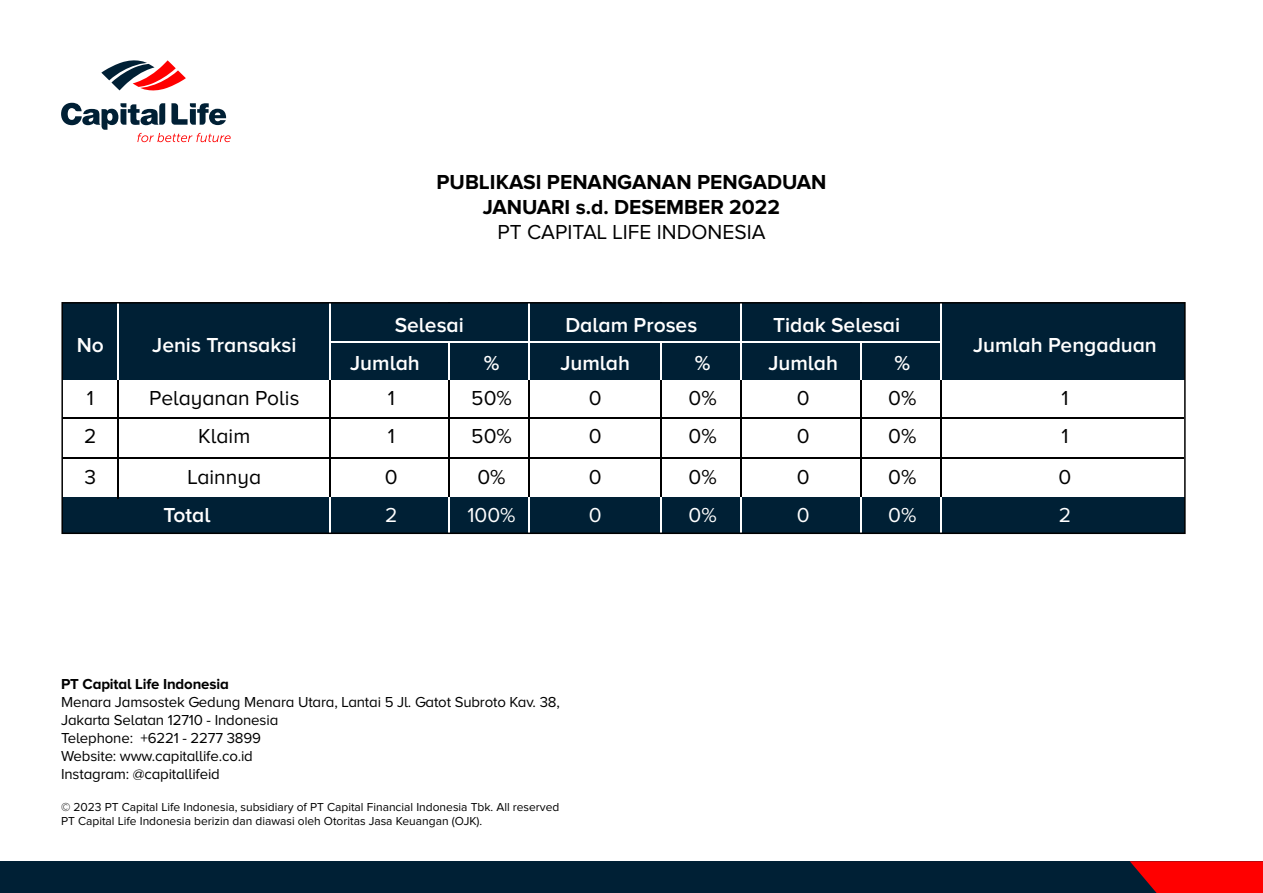
<style>
.page{position:relative;width:1263px;height:893px;background:#fff}
.page>*{position:absolute;margin:0;border:0;box-sizing:border-box;transform-origin:0 0}
.t1{font:600 21px/38px "Proxima Nova A";color:#fff}
.t2{font:21px/38.4px "Proxima Nova A";color:#000}
.t3{font:700 21px/25.2px "Proxima Nova";color:#000;text-align:center}
.t4{font:21px "Proxima Nova";color:#000}
.t5{font:21px "Proxima Nova A";color:#fff}
.t6{font:15px/18px "Proxima Nova A";letter-spacing:-.01em;color:#000}
.t7{font:700 15px "Proxima Nova A";letter-spacing:-.01em;color:#000}
.t8{font:12px/14.4px "Proxima Nova";color:#000}
</style>
<div class="page">
<svg style="left:61px;top:103px;width:170px;height:39px"></svg>
<svg style="left:101px;top:60px;width:85px;height:31px"></svg>
<div style="left:62px;top:498px;width:880px;height:35px;background:#002035"></div>
<div style="left:940px;top:498px;width:245px;height:35px;background:#002035"></div>
<hr style="left:448px;top:303px;width:1px;height:230px;background:#000">
<hr style="left:860px;top:303px;width:1px;height:230px;background:#000">
<hr style="left:660px;top:303px;width:2px;height:230px;background:#000">
<div style="left:62px;top:303px;width:885px;height:77px;background:#002035"></div>
<div style="left:940px;top:303px;width:245px;height:77px;background:#002035"></div>
<hr style="left:329px;top:303px;width:1px;height:230px;background:#000">
<hr style="left:528px;top:303px;width:2px;height:230px;background:#000">
<hr style="left:741px;top:303px;width:1px;height:230px;background:#000">
<hr style="left:940px;top:303px;width:2px;height:230px;background:#000">
<hr style="left:117px;top:303px;width:2px;height:196px;background:#000">
<hr style="left:329px;top:303px;width:1px;height:77px;background:#fff">
<hr style="left:528px;top:303px;width:2px;height:77px;background:#fff">
<hr style="left:448px;top:341px;width:1px;height:39px;background:#fff">
<hr style="left:660px;top:341px;width:2px;height:39px;background:#fff">
<hr style="left:860px;top:341px;width:1px;height:39px;background:#fff">
<hr style="left:741px;top:303px;width:1px;height:77px;background:#fff">
<hr style="left:940px;top:303px;width:2px;height:77px;background:#fff">
<hr style="left:117px;top:303px;width:2px;height:77px;background:#fff">
<hr style="left:329px;top:498px;width:1px;height:35px;background:#fff">
<hr style="left:448px;top:498px;width:1px;height:35px;background:#fff">
<hr style="left:528px;top:498px;width:2px;height:35px;background:#fff">
<hr style="left:660px;top:498px;width:2px;height:35px;background:#fff">
<hr style="left:741px;top:498px;width:1px;height:35px;background:#fff">
<hr style="left:860px;top:498px;width:1px;height:35px;background:#fff">
<hr style="left:940px;top:498px;width:2px;height:35px;background:#fff">
<hr style="left:329px;top:341px;width:613px;height:2px;background:#fff">
<hr style="left:62px;top:417px;width:1122px;height:2px;background:#000">
<hr style="left:62px;top:457px;width:1122px;height:2px;background:#000">
<div style="left:61px;top:302px;width:1125px;height:232px;border:2px solid #000"></div>
<div style="left:0;top:861px;width:1263px;height:32px;background:#002035"></div>
<svg style="left:1130px;top:861px;width:133px;height:32px;background:#e30305"></svg>
<h1 class="t1" style="left:77px;top:325px;width:29px">No</h1>
<h1 class="t1" style="left:152px;top:325px;width:146px">Jenis Transaksi</h1>
<h1 class="t3" style="left:436px;top:170px;width:391px">PUBLIKASI PENANGANAN PENGADUAN<br>JANUARI s.d. DESEMBER 2022</h1>
<h1 class="t4" style="left:497px;top:223px;width:270px">PT CAPITAL LIFE INDONESIA</h1>
<h1 class="t1" style="left:350px;top:305px;width:115px;text-indent:45px">Selesai<br>Jumlah</h1>
<h1 class="t1" style="left:565px;top:305px;width:133px">Dalam Proses</h1>
<h1 class="t1" style="left:773px;top:305px;width:129px">Tidak Selesai</h1>
<h1 class="t1" style="left:484px;top:343px;width:17px">%</h1>
<h1 class="t1" style="left:560px;top:343px;width:71px">Jumlah</h1>
<h1 class="t1" style="left:695px;top:343px;width:17px">%</h1>
<h1 class="t1" style="left:768px;top:343px;width:71px">Jumlah</h1>
<h1 class="t1" style="left:894px;top:343px;width:17px">%</h1>
<h1 class="t1" style="left:973px;top:325px;width:185px">Jumlah Pengaduan</h1>
<h1 class="t2" style="left:149px;top:379px;width:152px">Pelayanan Polis</h1>
<h1 class="t2" style="left:388px;top:379px;width:9px">1</h1>
<h1 class="t2" style="left:471px;top:379px;width:42px">50%</h1>
<h1 class="t2" style="left:589px;top:379px;width:14px">0</h1>
<h1 class="t2" style="left:689px;top:379px;width:30px">0%</h1>
<h1 class="t2" style="left:797px;top:379px;width:14px">0</h1>
<h1 class="t2" style="left:888px;top:379px;width:30px">0%</h1>
<h1 class="t2" style="left:1061px;top:379px;width:9px">1</h1>
<h1 class="t2" style="left:388px;top:417px;width:9px">1</h1>
<h1 class="t2" style="left:471px;top:417px;width:42px">50%</h1>
<h1 class="t2" style="left:589px;top:417px;width:14px">0</h1>
<h1 class="t2" style="left:689px;top:417px;width:30px">0%</h1>
<h1 class="t2" style="left:797px;top:417px;width:14px">0</h1>
<h1 class="t2" style="left:888px;top:417px;width:30px">0%</h1>
<h1 class="t2" style="left:1061px;top:417px;width:9px">1</h1>
<h1 class="t2" style="left:385px;top:457px;width:14px">0</h1>
<h1 class="t2" style="left:84px;top:379px;width:14px">1<br>2</h1>
<h1 class="t2" style="left:85px;top:457px;width:13px">3</h1>
<h1 class="t2" style="left:477px;top:457px;width:30px">0%</h1>
<h1 class="t2" style="left:589px;top:457px;width:14px">0</h1>
<h1 class="t2" style="left:688px;top:457px;width:30px">0%</h1>
<h1 class="t2" style="left:797px;top:457px;width:14px">0</h1>
<h1 class="t2" style="left:888px;top:457px;width:30px">0%</h1>
<h1 class="t2" style="left:1058px;top:457px;width:14px">0</h1>
<h1 class="t5" style="left:385px;top:504px;width:14px">2</h1>
<h1 class="t5" style="left:467px;top:504px;width:50px">100%</h1>
<h1 class="t5" style="left:589px;top:504px;width:14px">0</h1>
<h1 class="t5" style="left:688px;top:504px;width:30px">0%</h1>
<h1 class="t5" style="left:797px;top:504px;width:14px">0</h1>
<h1 class="t5" style="left:888px;top:504px;width:30px">0%</h1>
<h1 class="t5" style="left:1059px;top:504px;width:14px">2</h1>
<h1 class="t2" style="left:188px;top:416px;width:75px;line-height:40.5px;text-align:center">Klaim<br>Lainnya</h1>
<h1 class="t1" style="left:164px;top:496px;width:48px">Total</h1>
<p class="t7" style="left:61px;top:675px;width:169px">PT Capital Life Indonesia</p>
<p class="t6" style="left:61px;top:692px;width:500px">Menara Jamsostek Gedung Menara Utara, Lantai 5 Jl. Gatot Subroto Kav. 38, Jakarta Selatan 12710 - Indonesia<br>Telephone: +6221 - 2277 3899<br>Website: www.capitallife.co.id<br>Instagram: @capitallifeid</p>
<p class="t8" style="left:61px;top:800px;width:500px">© 2023 PT Capital Life Indonesia, subsidiary of PT Capital Financial Indonesia Tbk. All reserved<br>PT Capital Life Indonesia berizin dan diawasi oleh Otoritas Jasa Keuangan (OJK).</p>
</div>
